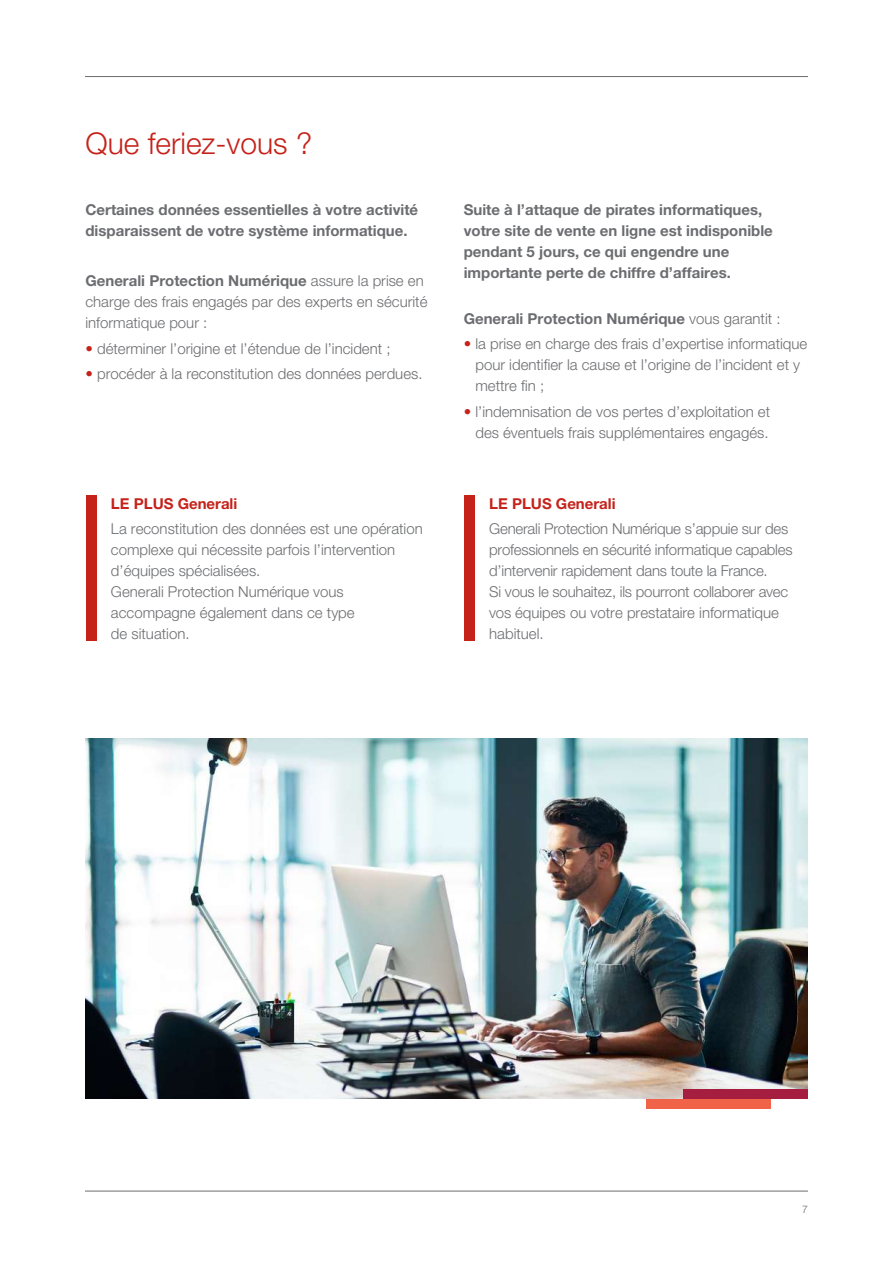
<style>
.page{position:relative;width:893px;height:1263px;background:#fff}
.page>*{position:absolute;margin:0;border:0;box-sizing:border-box;transform-origin:0 0}
.t1{font:300 30px "Helvetica Neue LT Std";color:#c5221a}
.t2{font:300 15px/21px "Helvetica Neue LT Std";color:#6c6d70}
.t3{font:700 15px/21px "Helvetica Neue LT Std";color:#6c6d70}
.t4{font:700 15px "Helvetica Neue LT Std";color:#c5221a}
.t5{font:300 10.5px "Helvetica Neue LT Std";color:#6c6d70}
.s1{font-weight:700}
.s2{color:#c5221a}
.s3{font-weight:300}
</style>
<div class="page">
<img style="left:85px;top:738px;width:722px;height:361px">
<div style="left:683px;top:1089px;width:124px;height:10px;background:#a51e3f"></div>
<div style="left:646px;top:1099px;width:124px;height:9px;background:#f16349"></div>
<hr style="left:85px;top:1191px;width:723px;height:1px;background:#6c6d70">
<hr style="left:85px;top:76px;width:723px;height:1px;background:#6c6d70">
<div style="left:464px;top:495px;width:11px;height:146px;background:#c5221a"></div>
<div style="left:86px;top:495px;width:11px;height:146px;background:#c5221a"></div>
<h1 class="t1" style="left:85px;top:125px;width:228px">Que feriez-vous ?</h1>
<p class="t3" style="left:85px;top:199px;width:334px">Certaines données essentielles à votre activité disparaissent de votre système informatique.</p>
<p class="t2" style="left:85px;top:270px;width:344px"><span class="s1">Generali Protection Numérique</span> assure la prise en charge des frais engagés par des experts en sécurité informatique pour :</p>
<p class="t2" style="left:85px;top:337px;width:307px"><span class="s2">•</span> déterminer l’origine et l’étendue de l’incident ;</p>
<p class="t2" style="left:85px;top:363px;width:339px"><span class="s2">•</span> procéder à la reconstitution des données perdues.</p>
<p class="t4" style="left:111px;top:494px;width:128px">LE PLUS Generali</p>
<p class="t2" style="left:111px;top:518px;width:313px">La reconstitution des données est une opération complexe qui nécessite parfois l’intervention d’équipes spécialisées.<br>Generali Protection Numérique vous accompagne également dans ce type<br>de situation.</p>
<p class="t3" style="left:464px;top:199px;width:311px">Suite à l’attaque de pirates informatiques, votre site de vente en ligne est indisponible pendant 5 jours, ce qui engendre une importante perte de chiffre d’affaires.</p>
<p class="t3" style="left:464px;top:308px;width:318px">Generali Protection Numérique <span class="s3">vous garantit :</span></p>
<p class="t2" style="left:475px;top:333px;width:334px;text-indent:-12px"><span class="s2">•</span> la prise en charge des frais d’expertise informatique pour identifier la cause et l’origine de l’incident et y mettre fin ;</p>
<p class="t2" style="left:464px;top:400px;width:308px;text-align:right"><span class="s2">•</span> l’indemnisation de vos pertes d’exploitation et des éventuels frais supplémentaires engagés.</p>
<p class="t4" style="left:489px;top:494px;width:128px">LE PLUS Generali</p>
<p class="t2" style="left:489px;top:518px;width:305px">Generali Protection Numérique s’appuie sur des professionnels en sécurité informatique capables d’intervenir rapidement dans toute la France.<br>Si vous le souhaitez, ils pourront collaborer avec vos équipes ou votre prestataire informatique habituel.</p>
<p class="t5" style="left:802px;top:1203px;width:7px">7</p>
</div>
